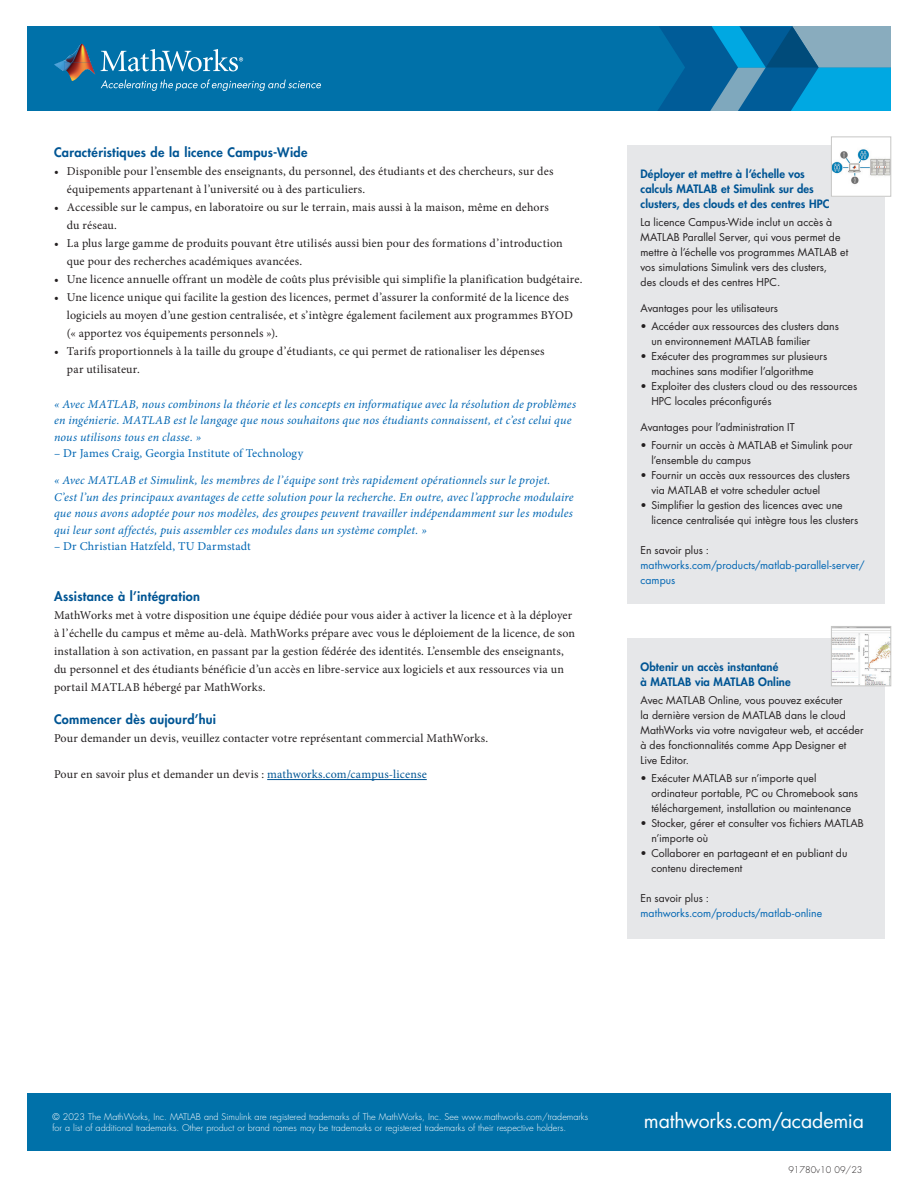
<style>
.page{position:relative;width:918px;height:1188px;background:#fff}
.page>*{position:absolute;margin:0;border:0;box-sizing:border-box;transform-origin:0 0}
.t1{font:19.5px "Futura Std";letter-spacing:-.005em;color:#fff}
.Body_-_Subhead{font:800 12.75px "Futura Std";letter-spacing:.025em;color:#005594}
.body_bullets{font:12px/18px "Minion Pro";letter-spacing:.01em;color:#231f20}
.Body_-_Copy{font:italic 12px/16.5px "Minion Pro";letter-spacing:.015em;color:#0166b3}
.Body_-_Copy-2{font:12px/18px "Minion Pro";letter-spacing:.01em;color:#231f20}
.Body_-_Copy-3{font:12px "Minion Pro";letter-spacing:.015em;color:#0166b3}
.Sidebar_-_Head{font:800 11.25px/15px "Futura Std";letter-spacing:.01em;color:#005594}
.sidebar_bullets{font:10.5px/15px "Futura Std";letter-spacing:.005em;color:#231f20}
.Sidebar_-_Copy{font:10.5px/15px "Futura Std";letter-spacing:.005em;color:#231f20}
.Sidebar_-_Copy-2{font:10.5px/15px "Futura Std";letter-spacing:.005em;color:#0166b3}
.t2{font:300 9px/10.8px "Futura Std";color:#fff}
.t3{font:300 9px "Futura Std";color:#231f20}
.s1{color:#005594}
.s2{color:#231f20}
</style>
<div class="page">
<div style="left:27px;top:26px;width:864px;height:85px;background:#0071a9"></div>
<svg style="left:658px;top:26px;width:233px;height:85px"></svg>
<img style="left:64px;top:44px;width:27px;height:18px">
<svg style="left:54px;top:60px;width:10px;height:11px"></svg>
<img style="left:64px;top:62px;width:31px;height:19px">
<svg style="left:101px;top:79px;width:220px;height:12px"></svg>
<svg style="left:101px;top:49px;width:142px;height:22px"></svg>
<div style="left:27px;top:1094px;width:864px;height:57px;background:#0071a9"></div>
<div style="left:627px;top:146px;width:258px;height:458px;background:#e6e7e9"></div>
<hr style="left:267px;top:779px;width:160px;height:1px;background:#005594">
<div style="left:627px;top:638px;width:258px;height:301px;background:#e6e7e9"></div>
<img style="left:833px;top:628px;width:56px;height:56px">
<div style="left:831px;top:626px;width:60px;height:60px;border:1px solid #c6c6c5"></div>
<img style="left:833px;top:146px;width:56px;height:48px">
<div style="left:831px;top:137px;width:60px;height:59px;border:1px solid #c6c6c5"></div>
<p class="Body_-_Subhead" style="left:54px;top:144px;width:255px">Caractéristiques de la licence Campus-Wide</p>
<p class="body_bullets" style="left:67px;top:162px;width:488px;text-indent:-13px">• Disponible pour l’ensemble des enseignants, du personnel, des étudiants et des chercheurs, sur des équipements appartenant à l’université ou à des particuliers.</p>
<p class="body_bullets" style="left:67px;top:198px;width:483px;text-indent:-13px">• Accessible sur le campus, en laboratoire ou sur le terrain, mais aussi à la maison, même en dehors du réseau.</p>
<p class="body_bullets" style="left:67px;top:234px;width:497px;text-indent:-13px">• La plus large gamme de produits pouvant être utilisés aussi bien pour des formations d’introduction que pour des recherches académiques avancées.</p>
<p class="body_bullets" style="left:54px;top:270px;width:530px">• Une licence annuelle offrant un modèle de coûts plus prévisible qui simplifie la planification budgétaire.</p>
<p class="body_bullets" style="left:67px;top:288px;width:507px;text-indent:-13px">• Une licence unique qui facilite la gestion des licences, permet d’assurer la conformité de la licence des logiciels au moyen d’une gestion centralisée, et s’intègre également facilement aux programmes BYOD (« apportez vos équipements personnels »).</p>
<p class="body_bullets" style="left:67px;top:342px;width:479px;text-indent:-13px">• Tarifs proportionnels à la taille du groupe d’étudiants, ce qui permet de rationaliser les dépenses par utilisateur.</p>
<p class="Body_-_Copy" style="left:54px;top:396px;width:524px">« Avec MATLAB, nous combinons la théorie et les concepts en informatique avec la résolution de problèmes en ingénierie. MATLAB est le langage que nous souhaitons que nos étudiants connaissent, et c’est celui que nous utilisons tous en classe. »</p>
<p class="Body_-_Copy-3" style="left:54px;top:445px;width:251px">– Dr James Craig, Georgia Institute of Technology</p>
<p class="Body_-_Copy" style="left:54px;top:473px;width:521px">« Avec MATLAB et Simulink, les membres de l’équipe sont très rapidement opérationnels sur le projet.<br>C’est l’un des principaux avantages de cette solution pour la recherche. En outre, avec l’approche modulaire que nous avons adoptée pour nos modèles, des groupes peuvent travailler indépendamment sur les modules qui leur sont affectés, puis assembler ces modules dans un système complet. »</p>
<p class="Body_-_Copy-3" style="left:54px;top:539px;width:198px">– Dr Christian Hatzfeld, TU Darmstadt</p>
<p class="Body_-_Subhead" style="left:54px;top:589px;width:148px">Assistance à l’intégration</p>
<p class="Body_-_Copy-2" style="left:54px;top:607px;width:523px">MathWorks met à votre disposition une équipe dédiée pour vous aider à activer la licence et à la déployer à l’échelle du campus et même au-delà. MathWorks prépare avec vous le déploiement de la licence, de son installation à son activation, en passant par la gestion fédérée des identités. L’ensemble des enseignants, du personnel et des étudiants bénéficie d’un accès en libre-service aux logiciels et aux ressources via un portail MATLAB hébergé par MathWorks.</p>
<p class="Body_-_Subhead" style="left:54px;top:712px;width:164px">Commencer dès aujourd’hui</p>
<p class="Body_-_Copy-2" style="left:54px;top:730px;width:436px">Pour demander un devis, veuillez contacter votre représentant commercial MathWorks.</p>
<p class="Body_-_Copy-2" style="left:54px;top:766px;width:374px">Pour en savoir plus et demander un devis : <span class="s1">mathworks.com/campus-license</span></p>
<p class="Sidebar_-_Head" style="left:641px;top:166px;width:191px">Déployer et mettre à l’échelle vos calculs MATLAB et Simulink sur des clusters, des clouds et des centres HPC</p>
<p class="Sidebar_-_Copy" style="left:641px;top:215px;width:209px">La licence Campus-Wide inclut un accès à MATLAB Parallel Server, qui vous permet de mettre à l’échelle vos programmes MATLAB et vos simulations Simulink vers des clusters,<br>des clouds et des centres HPC.</p>
<p class="Sidebar_-_Copy" style="left:641px;top:301px;width:139px">Avantages pour les utilisateurs</p>
<p class="sidebar_bullets" style="left:651px;top:319px;width:189px;text-indent:-11px">• Accéder aux ressources des clusters dans un environnement MATLAB familier</p>
<p class="sidebar_bullets" style="left:641px;top:349px;width:188px;text-align:center">• Exécuter des programmes sur plusieurs machines sans modifier l’algorithme</p>
<p class="sidebar_bullets" style="left:651px;top:379px;width:207px;text-indent:-11px">• Exploiter des clusters cloud ou des ressources<br>HPC locales préconfigurés</p>
<p class="Sidebar_-_Copy" style="left:641px;top:420px;width:156px">Avantages pour l’administration IT</p>
<p class="sidebar_bullets" style="left:651px;top:438px;width:203px;text-indent:-11px">• Fournir un accès à MATLAB et Simulink pour l’ensemble du campus</p>
<p class="sidebar_bullets" style="left:651px;top:468px;width:200px;text-indent:-11px">• Fournir un accès aux ressources des clusters via MATLAB et votre scheduler actuel</p>
<p class="sidebar_bullets" style="left:651px;top:498px;width:208px;text-indent:-11px">• Simplifier la gestion des licences avec une licence centralisée qui intègre tous les clusters</p>
<p class="Sidebar_-_Copy-2" style="left:641px;top:543px;width:226px"><span class="s2">En savoir plus : </span>mathworks.com/products/matlab-parallel-server/ campus</p>
<p class="Sidebar_-_Head" style="left:641px;top:659px;width:152px">Obtenir un accès instantané<br>à MATLAB via MATLAB Online</p>
<p class="Sidebar_-_Copy" style="left:641px;top:693px;width:225px">Avec MATLAB Online, vous pouvez exécuter<br>la dernière version de MATLAB dans le cloud MathWorks via votre navigateur web, et accéder à des fonctionnalités comme App Designer et Live Editor.</p>
<p class="sidebar_bullets" style="left:651px;top:771px;width:208px;text-indent:-11px">• Exécuter MATLAB sur n’importe quel ordinateur portable, PC ou Chromebook sans téléchargement, installation ou maintenance</p>
<p class="sidebar_bullets" style="left:651px;top:816px;width:214px;text-indent:-11px">• Stocker, gérer et consulter vos fichiers MATLAB n’importe où</p>
<p class="sidebar_bullets" style="left:651px;top:846px;width:198px;text-indent:-11px">• Collaborer en partageant et en publiant du contenu directement</p>
<p class="Sidebar_-_Copy-2" style="left:641px;top:891px;width:183px"><span class="s2">En savoir plus : </span>mathworks.com/products/matlab-online</p>
<p class="t2" style="left:52px;top:1112px;width:537px">© 2023 The MathWorks, Inc. MATLAB and Simulink are registered trademarks of The MathWorks, Inc. See www.mathworks.com/trademarks for a list of additional trademarks. Other product or brand names may be trademarks or registered trademarks of their respective holders.</p>
<p class="t1" style="left:644px;top:1108px;width:222px">mathworks.com/academia</p>
<p class="t3" style="left:788px;top:1165px;width:76px">91780v10 09/23</p>
</div>
